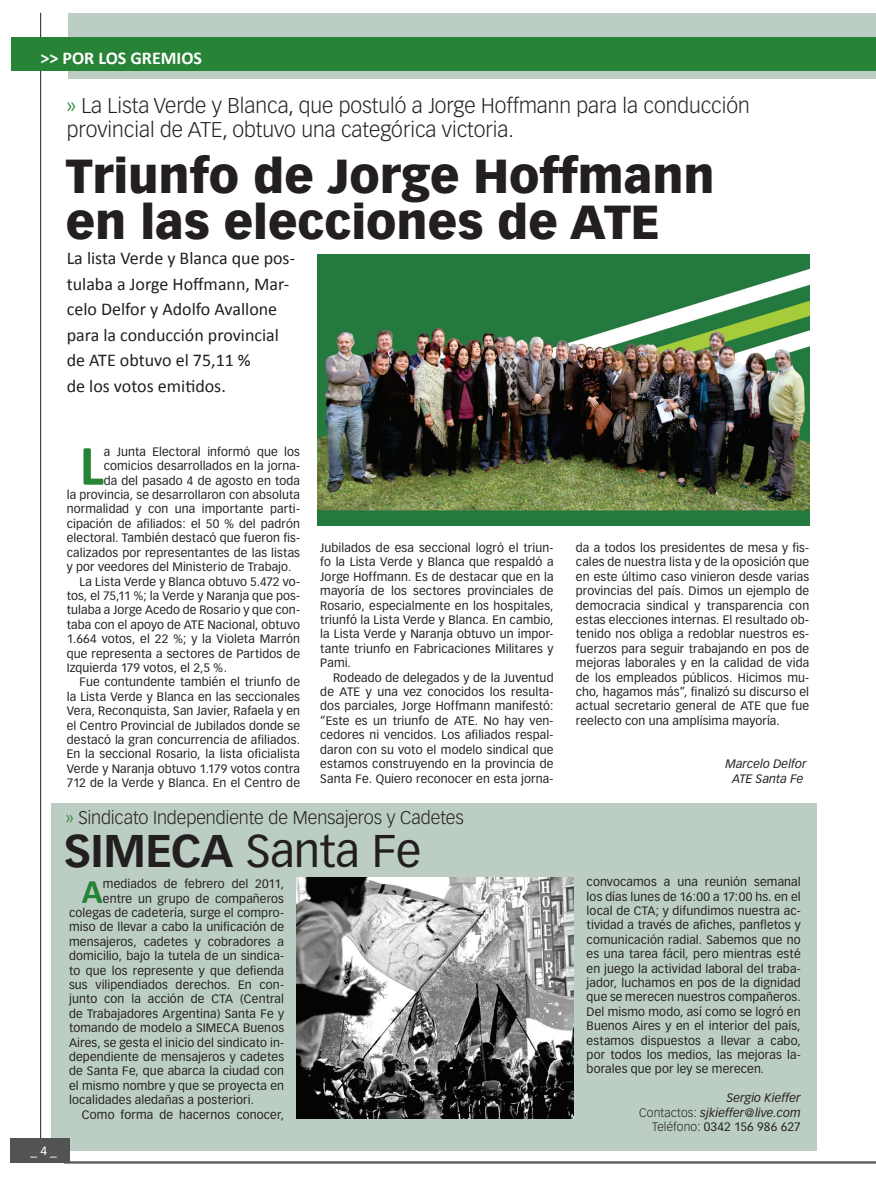
<style>
.page{position:relative;width:876px;height:1195px;background:#fff}
.page>*{position:absolute;margin:0;border:0;box-sizing:border-box;transform-origin:0 0}
.Texto_Columnas{font:700 57.3px "Calibri";color:#278335}
.t1{font:900 46.8px/46.8px "Vectora LH";color:#231f20}
.Texto_Columnas-2{font:45px "Vectora LH";letter-spacing:-.01em;color:#231f20}
.Texto_Columnas-3{font:700 34.65px "Calibri";color:#278335}
.t2{font:300 21px/24px "Vectora LH";color:#231f20}
.t3{font:18px/25.5px "Calibri";color:#231f20}
.Texto_Columnas-4{font:300 18px "Vectora LH";letter-spacing:-.01em;color:#231f20}
.t4{font:700 18px "Calibri";color:#fff}
.t5{font:13.5px "Calibri";color:#fff}
.Texto_Columnas-5{font:12px/14.4px "Vectora LH";letter-spacing:.01em;color:#231f20;text-align:justify}
.Texto_Columnas-6{font:italic 12px "Vectora LH";letter-spacing:.005em;color:#231f20}
.s1{color:#278335}
.s2{font-weight:700}
.s3{font-weight:300;font-style:normal}
.s4{font-weight:300}
</style>
<div class="page">
<div style="left:51px;top:804px;width:765px;height:347px;background:#bccec3"></div>
<img style="left:297px;top:877px;width:277px;height:241px">
<hr style="left:64px;top:1161px;width:812px;height:1px;background:#231f20">
<hr style="left:64px;top:1163px;width:812px;height:1px;background:#231f20">
<hr style="left:40px;top:13px;width:1px;height:1144px;background:#231f20">
<div style="left:68px;top:13px;width:808px;height:66px;background:#bccec3"></div>
<div style="left:11px;top:37px;width:865px;height:33px;background:#278335"></div>
<img style="left:317px;top:255px;width:492px;height:270px">
<div style="left:11px;top:1139px;width:59px;height:24px;background:#535355"></div>
<p class="t4" style="left:40px;top:47px;width:163px">&gt;&gt; POR LOS GREMIOS</p>
<p class="t2" style="left:67px;top:94px;width:685px"><span class="s1">»</span> La Lista Verde y Blanca, que postuló a Jorge Hoffmann para la conducción provincial de ATE, obtuvo una categórica victoria.</p>
<p class="t1" style="left:66px;top:152px;width:651px">Triunfo de Jorge Hoffmann en las elecciones de ATE</p>
<p class="t3" style="left:67px;top:246px;width:230px">La lista Verde y Blanca que pos&shy;tulaba a Jorge Hoffmann, Mar&shy;celo Delfor y Adolfo Avallone para la conducción provincial de ATE obtuvo el 75,11 %</p>
<p class="t3" style="left:67px;top:373px;width:161px">de los votos emitidos.</p>
<p class="Texto_Columnas" style="left:80px;top:429px;width:26px">L</p>
<p class="Texto_Columnas-5" style="left:104px;top:444px;width:198px">a Junta Electoral informó que los</p>
<p class="Texto_Columnas-5" style="left:104px;top:459px;width:198px">comicios desarrollados en la jorna-</p>
<p class="Texto_Columnas-5" style="left:104px;top:473px;width:198px">da del pasado 4 de agosto en toda</p>
<p class="Texto_Columnas-5" style="left:67px;top:488px;width:235px">la provincia, se desarrollaron con absoluta</p>
<p class="Texto_Columnas-5" style="left:67px;top:502px;width:235px">normalidad y con una importante parti-</p>
<p class="Texto_Columnas-5" style="left:67px;top:516px;width:235px">cipación de afiliados: el 50 % del padrón</p>
<p class="Texto_Columnas-5" style="left:67px;top:531px;width:235px">electoral. También destacó que fueron fis-</p>
<p class="Texto_Columnas-5" style="left:67px;top:545px;width:235px">calizados por representantes de las listas</p>
<p class="Texto_Columnas-5" style="left:67px;top:560px;width:226px">y por veedores del Ministerio de Trabajo.</p>
<p class="Texto_Columnas-5" style="left:67px;top:574px;width:235px;text-indent:13px">La Lista Verde y Blanca obtuvo 5.472 vo&shy;tos, el 75,11 %; la Verde y Naranja que pos&shy;tulaba a Jorge Acedo de Rosario y que con&shy;taba con el apoyo de ATE Nacional, obtuvo 1.664 votos, el 22 %; y la Violeta Marrón que representa a sectores de Partidos de Izquierda 179 votos, el 2,5 %.</p>
<p class="Texto_Columnas-5" style="left:67px;top:675px;width:235px;text-indent:13px">Fue contundente también el triunfo de la Lista Verde y Blanca en las seccionales Vera, Reconquista, San Javier, Rafaela y en el Centro Provincial de Jubilados donde se destacó la gran concurrencia de afiliados.<br>En la seccional Rosario, la lista oficialista Verde y Naranja obtuvo 1.179 votos contra 712 de la Verde y Blanca. En el Centro de</p>
<p class="Texto_Columnas-5" style="left:320px;top:541px;width:235px">Jubilados de esa seccional logró el triun&shy;fo la Lista Verde y Blanca que respaldó a Jorge Hoffmann. Es de destacar que en la mayoría de los sectores provinciales de Rosario, especialmente en los hospitales, triunfó la Lista Verde y Blanca. En cambio, la Lista Verde y Naranja obtuvo un impor&shy;tante triunfo en Fabricaciones Militares y Pami.</p>
<p class="Texto_Columnas-5" style="left:320px;top:670px;width:235px;text-indent:13px">Rodeado de delegados y de la Juventud de ATE y una vez conocidos los resulta&shy;dos parciales, Jorge Hoffmann manifestó: “Este es un triunfo de ATE. No hay ven&shy;cedores ni vencidos. Los afiliados respal&shy;daron con su voto el modelo sindical que estamos construyendo en la provincia de Santa Fe. Quiero reconocer en esta jorna-</p>
<p class="Texto_Columnas-4" style="left:66px;top:808px;width:399px"><span class="s1">»</span> Sindicato Independiente de Mensajeros y Cadetes</p>
<p class="Texto_Columnas-2" style="left:64px;top:824px;width:359px"><span class="s2">SIMECA</span> Santa Fe</p>
<p class="Texto_Columnas-3" style="left:82px;top:869px;width:23px">A</p>
<p class="Texto_Columnas-5" style="left:103px;top:877px;width:183px">mediados de febrero del 2011,</p>
<p class="Texto_Columnas-5" style="left:103px;top:891px;width:183px">entre un grupo de compañeros</p>
<p class="Texto_Columnas-5" style="left:69px;top:906px;width:217px">colegas de cadetería, surge el compro-</p>
<p class="Texto_Columnas-5" style="left:69px;top:920px;width:216px">miso de llevar a cabo la unificación de</p>
<p class="Texto_Columnas-5" style="left:69px;top:934px;width:216px">mensajeros, cadetes y cobradores a</p>
<p class="Texto_Columnas-5" style="left:69px;top:949px;width:217px">domicilio, bajo la tutela de un sindica-</p>
<p class="Texto_Columnas-5" style="left:69px;top:963px;width:216px">to que los represente y que defienda</p>
<p class="Texto_Columnas-5" style="left:69px;top:978px;width:217px">sus vilipendiados derechos. En con-</p>
<p class="Texto_Columnas-5" style="left:69px;top:992px;width:216px">junto con la acción de CTA (Central</p>
<p class="Texto_Columnas-5" style="left:69px;top:1006px;width:216px">de Trabajadores Argentina) Santa Fe y</p>
<p class="Texto_Columnas-5" style="left:69px;top:1021px;width:217px">tomando de modelo a SIMECA Buenos</p>
<p class="Texto_Columnas-5" style="left:69px;top:1035px;width:217px">Aires, se gesta el inicio del sindicato in-</p>
<p class="Texto_Columnas-5" style="left:69px;top:1050px;width:217px">dependiente de mensajeros y cadetes</p>
<p class="Texto_Columnas-5" style="left:69px;top:1064px;width:216px">de Santa Fe, que abarca la ciudad con</p>
<p class="Texto_Columnas-5" style="left:69px;top:1078px;width:216px">el mismo nombre y que se proyecta en</p>
<p class="Texto_Columnas-5" style="left:69px;top:1093px;width:186px">localidades aledañas a posteriori.</p>
<p class="Texto_Columnas-5" style="left:82px;top:1107px;width:204px">Como forma de hacernos conocer,</p>
<p class="t5" style="left:31px;top:1142px;width:28px">_ 4 _</p>
<p class="Texto_Columnas-5" style="left:576px;top:541px;width:235px">da a todos los presidentes de mesa y fis&shy;cales de nuestra lista y de la oposición que en este último caso vinieron desde varias provincias del país. Dimos un ejemplo de democracia sindical y transparencia con estas elecciones internas. El resultado ob&shy;tenido nos obliga a redoblar nuestros es&shy;fuerzos para seguir trabajando en pos de mejoras laborales y en la calidad de vida de los empleados públicos. Hicimos mu&shy;cho, hagamos más”, finalizó su discurso el actual secretario general de ATE que fue reelecto con una amplísima mayoría.</p>
<p class="Texto_Columnas-6" style="left:725px;top:757px;width:83px">Marcelo Delfor</p>
<p class="Texto_Columnas-6" style="left:732px;top:771px;width:73px">ATE Santa Fe</p>
<p class="Texto_Columnas-5" style="left:587px;top:875px;width:216px">convocamos a una reunión semanal los días lunes de 16:00 a 17:00 hs. en el local de CTA; y difundimos nuestra ac&shy;tividad a través de afiches, panfletos y comunicación radial. Sabemos que no es una tarea fácil, pero mientras esté en juego la actividad laboral del traba&shy;jador, luchamos en pos de la dignidad que se merecen nuestros compañeros.<br>Del mismo modo, así como se logró en Buenos Aires y en el interior del país, estamos dispuestos a llevar a cabo, por todos los medios, las mejoras la&shy;borales que por ley se merecen.</p>
<p class="Texto_Columnas-6" style="left:727px;top:1091px;width:75px">Sergio Kieffer</p>
<p class="Texto_Columnas-6" style="left:639px;top:1105px;width:163px"><span class="s3">Contactos:</span> sjkieffer@live.com</p>
<p class="Texto_Columnas-5" style="left:652px;top:1119px;width:150px"><span class="s4">Teléfono:</span> 0342 156 986 627</p>
</div>
